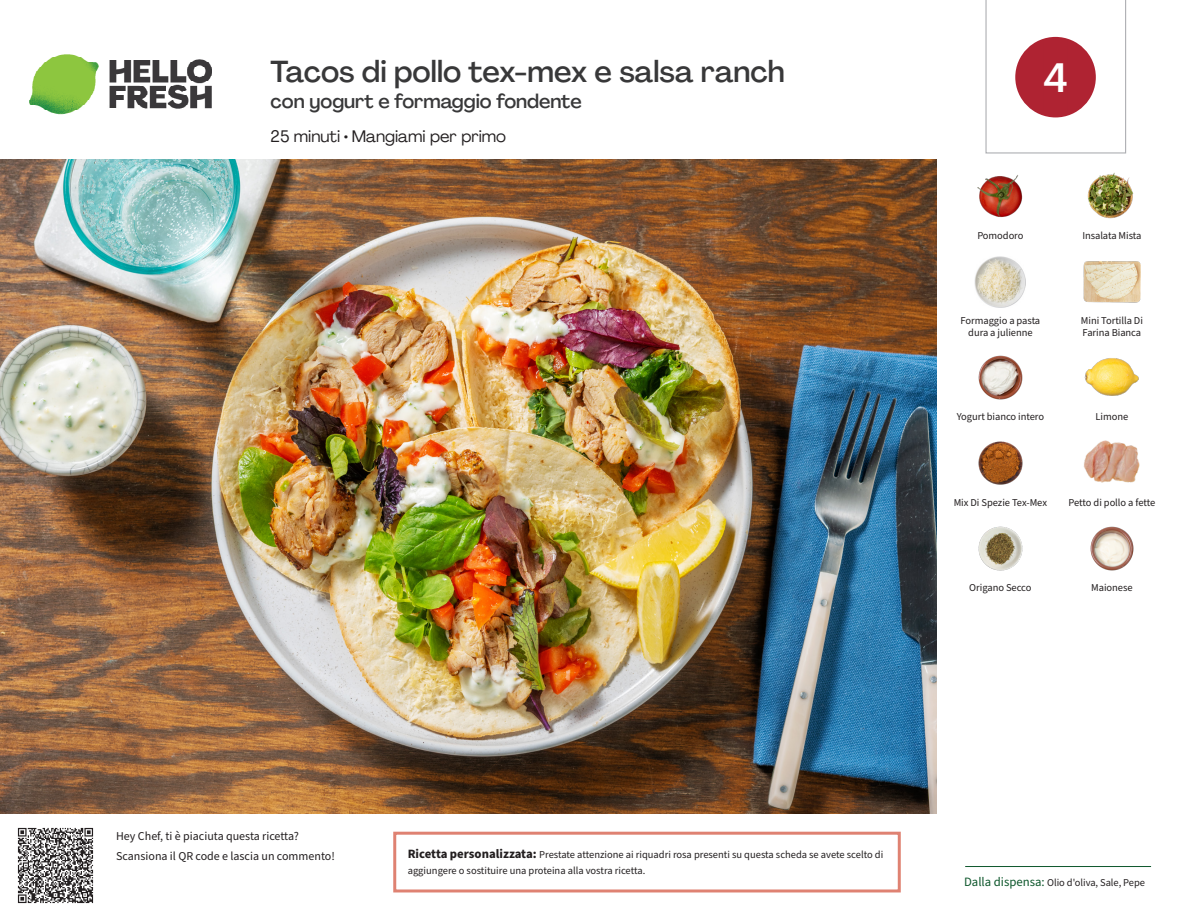
<style>
.page{position:relative;width:1188px;height:918px;background:#fff}
.page>*{position:absolute;margin:0;border:0;box-sizing:border-box;transform-origin:0 0}
._24_Recipe_Nr_Bag{font:500 40.5px "Agrandir";color:#fff}
._15_Titel_UK{font:500 30px "Agrandir";color:#383839}
._15_Titel_UK-2{font:500 19.5px "Agrandir";color:#383839}
._02_Box_Type{font:16.5px "Agrandir";color:#231f20}
._06_Before_Start{font:12px "Source Sans Pro";color:#231f20}
._18_FRONT_ingredients_UK{font:10.5px/12px "Source Sans Pro";letter-spacing:-.005em;color:#231f20}
.STEP_Text_IT{font:10.5px/16.5px "Source Sans Pro";color:#231f20}
.t1{font:10.5px "Source Sans Variable";letter-spacing:-.005em;color:#231f20}
.s1{font-weight:700;font-size:12.75px}
.s2{font-family:"Source Sans Pro";font-size:12.75px;color:#0e572c}
</style>
<div class="page">
<img style="left:30px;top:54px;width:181px;height:61px">
<hr style="left:965px;top:866px;width:186px;height:1px;background:#0e572c">
<img style="left:0;top:159px;width:936px;height:655px">
<img style="left:977px;top:175px;width:46px;height:43px">
<img style="left:1087px;top:172px;width:47px;height:47px">
<img style="left:1083px;top:261px;width:58px;height:42px">
<img style="left:975px;top:256px;width:51px;height:51px">
<img style="left:1084px;top:358px;width:55px;height:38px">
<img style="left:978px;top:355px;width:45px;height:45px">
<img style="left:1083px;top:440px;width:57px;height:43px">
<img style="left:978px;top:441px;width:45px;height:44px">
<img style="left:1090px;top:526px;width:44px;height:45px">
<img style="left:978px;top:526px;width:45px;height:45px">
<img style="left:17px;top:827px;width:77px;height:77px">
<div style="left:393px;top:832px;width:508px;height:60px;border:3px solid #df8272"></div>
<svg style="left:985px;top:0;width:141px;height:154px"></svg>
<p class="_15_Titel_UK" style="left:271px;top:53px;width:516px">Tacos di pollo tex-mex e salsa ranch</p>
<p class="_15_Titel_UK-2" style="left:271px;top:89px;width:313px">con yogurt e formaggio fondente</p>
<p class="_02_Box_Type" style="left:271px;top:126px;width:237px">25 minuti • Mangiami per primo</p>
<p class="_24_Recipe_Nr_Bag" style="left:1044px;top:53px;width:26px">4</p>
<p class="_18_FRONT_ingredients_UK" style="left:977px;top:230px;width:48px">Pomodoro</p>
<p class="_18_FRONT_ingredients_UK" style="left:961px;top:315px;width:81px;text-align:center">Formaggio a pasta dura a julienne</p>
<p class="_18_FRONT_ingredients_UK" style="left:1082px;top:230px;width:61px">Insalata Mista</p>
<p class="_18_FRONT_ingredients_UK" style="left:1081px;top:315px;width:64px">Mini Tortilla Di<br>Farina Bianca</p>
<p class="_18_FRONT_ingredients_UK" style="left:957px;top:411px;width:89px">Yogurt bianco intero</p>
<p class="_18_FRONT_ingredients_UK" style="left:1096px;top:411px;width:34px">Limone</p>
<p class="_18_FRONT_ingredients_UK" style="left:954px;top:497px;width:95px">Mix Di Spezie Tex-Mex</p>
<p class="_18_FRONT_ingredients_UK" style="left:1069px;top:497px;width:88px">Petto di pollo a fette</p>
<p class="_18_FRONT_ingredients_UK" style="left:969px;top:582px;width:64px">Origano Secco</p>
<p class="_18_FRONT_ingredients_UK" style="left:1091px;top:582px;width:43px">Maionese</p>
<p class="_06_Before_Start" style="left:116px;top:828px;width:184px">Hey Chef, ti è piaciuta questa ricetta?</p>
<p class="_06_Before_Start" style="left:116px;top:848px;width:220px">Scansiona il QR code e lascia un commento!</p>
<p class="STEP_Text_IT" style="left:408px;top:846px;width:477px"><span class="s1">Ricetta personalizzata:</span> Prestate attenzione ai riquadri rosa presenti su questa scheda se avete scelto di aggiungere o sostituire una proteina alla vostra ricetta.</p>
<p class="t1" style="left:964px;top:876px;width:182px"><span class="s2">Dalla dispensa:</span> Olio d'oliva, Sale, Pepe</p>
</div>
